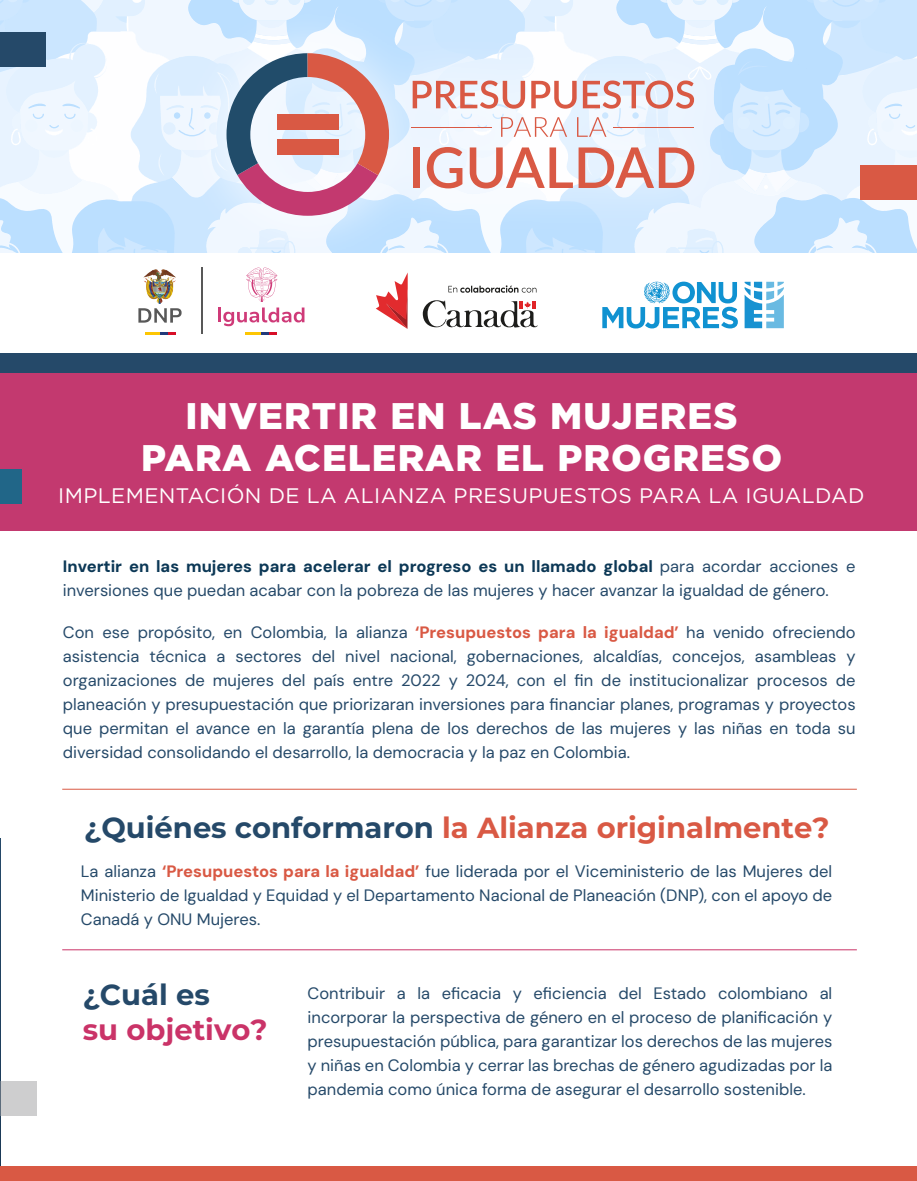
<style>
.page{position:relative;width:917px;height:1181px;background:#fff}
.page>*{position:absolute;margin:0;border:0;box-sizing:border-box;transform-origin:0 0}
.t1{font:900 37.05px/41.4px "Gotham";letter-spacing:.03em;color:#fff;text-align:center}
.t2{font:700 28.95px "Montserrat";color:#d95944}
.t3{font:700 28.95px "Montserrat";color:#ca3368}
.t4{font:700 28.95px "Montserrat";color:#254969}
.t5{font:21px "Gotham";letter-spacing:.02em;color:#fff}
.t6{font:16.5px/24px "DM Sans";color:#254969;text-align:justify}
.s1{font-weight:800;color:#0c3856}
.s2{font-weight:800;color:#d95944}
.s3{color:#254969}
</style>
<div class="page">
<svg style="left:0;top:0;width:916px;height:373px"></svg>
<div style="left:0;top:373px;width:916px;height:158px;background:#c3396f"></div>
<hr style="left:0;top:838px;width:1px;height:342px;background:#254969">
<hr style="left:0;top:837px;width:1px;height:327px;background:#204260">
<img style="left:162px;top:0;width:596px;height:253px">
<svg style="left:226px;top:53px;width:163px;height:163px"></svg>
<div style="left:277px;top:114px;width:61px;height:16px;background:#d95944"></div>
<div style="left:277px;top:139px;width:61px;height:16px;background:#d95944"></div>
<svg style="left:412px;top:80px;width:113px;height:29px"></svg>
<svg style="left:531px;top:81px;width:45px;height:28px"></svg>
<svg style="left:582px;top:80px;width:112px;height:29px;background:#e3bab9"></svg>
<svg style="left:501px;top:117px;width:66px;height:20px"></svg>
<svg style="left:577px;top:117px;width:29px;height:20px"></svg>
<div style="left:413px;top:147px;width:6px;height:41px;background:#d95944"></div>
<svg style="left:427px;top:147px;width:35px;height:41px"></svg>
<svg style="left:469px;top:147px;width:225px;height:41px"></svg>
<hr style="left:411px;top:127px;width:81px;height:1px;background:#d95944">
<hr style="left:613px;top:127px;width:81px;height:1px;background:#d95944">
<div style="left:0;top:253px;width:916px;height:99px;background:#fff"></div>
<svg style="left:602px;top:281px;width:135px;height:47px"></svg>
<svg style="left:744px;top:282px;width:39px;height:46px"></svg>
<svg style="left:376px;top:274px;width:31px;height:55px"></svg>
<svg style="left:423px;top:285px;width:114px;height:43px"></svg>
<hr style="left:218px;top:307px;width:3px;height:15px;background:#cf3a78">
<svg style="left:223px;top:267px;width:81px;height:67px"></svg>
<hr style="left:202px;top:267px;width:1px;height:67px;background:#585858">
<img style="left:143px;top:269px;width:32px;height:34px">
<svg style="left:138px;top:308px;width:43px;height:14px"></svg>
<svg style="left:145px;top:332px;width:30px;height:2px"></svg>
<hr style="left:62px;top:788px;width:794px;height:1px;background:#d95944">
<hr style="left:62px;top:949px;width:794px;height:1px;background:#ca3368">
<div style="left:859px;top:164px;width:57px;height:35px;background:#d95944"></div>
<div style="left:0;top:469px;width:22px;height:35px;background:#216688"></div>
<div style="left:0;top:32px;width:46px;height:35px;background:#254969"></div>
<div style="left:0;top:1080px;width:37px;height:35px;background:#cececf"></div>
<div style="left:0;top:1165px;width:916px;height:15px;background:#d95944"></div>
<h1 class="t1" style="left:141px;top:395px;width:642px">INVERTIR EN LAS MUJERES<br>PARA ACELERAR EL PROGRESO</h1>
<p class="t5" style="left:58px;top:481px;width:807px">IMPLEMENTACIÓN DE LA ALIANZA PRESUPUESTOS PARA LA IGUALDAD</p>
<p class="t6" style="left:63px;top:554px;width:794px"><span class="s1">Invertir en las mujeres para acelerar el progreso es un llamado global</span> para acordar acciones e inversiones que puedan acabar con la pobreza de las mujeres y hacer avanzar la igualdad de género.</p>
<p class="t6" style="left:63px;top:620px;width:794px">Con ese propósito, en Colombia, la alianza <span class="s2">‘Presupuestos para la igualdad’</span> ha venido ofreciendo asistencia técnica a sectores del nivel nacional, gobernaciones, alcaldías, concejos, asambleas y organizaciones de mujeres del país entre 2022 y 2024, con el fin de institucionalizar procesos de planeación y presupuestación que priorizaran inversiones para financiar planes, programas y proyectos que permitan el avance en la garantía plena de los derechos de las mujeres y las niñas en toda su diversidad consolidando el desarrollo, la democracia y la paz en Colombia.</p>
<h2 class="t2" style="left:84px;top:806px;width:746px"><span class="s3">¿Quiénes conformaron</span> la Alianza originalmente?</h2>
<p class="t6" style="left:81px;top:859px;width:752px">La alianza <span class="s2">‘Presupuestos para la igualdad’</span> fue liderada por el Viceministerio de las Mujeres del Ministerio de Igualdad y Equidad y el Departamento Nacional de Planeación (DNP), con el apoyo de Canadá y ONU Mujeres.</p>
<h2 class="t4" style="left:83px;top:973px;width:128px">¿Cuál es</h2>
<h2 class="t3" style="left:83px;top:1008px;width:186px">su objetivo?</h2>
<p class="t6" style="left:307px;top:980px;width:526px">Contribuir a la eficacia y eficiencia del Estado colombiano al incorporar la perspectiva de género en el proceso de planificación y presupuestación pública, para garantizar los derechos de las mujeres y niñas en Colombia y cerrar las brechas de género agudizadas por la pandemia como única forma de asegurar el desarrollo sostenible.</p>
</div>
